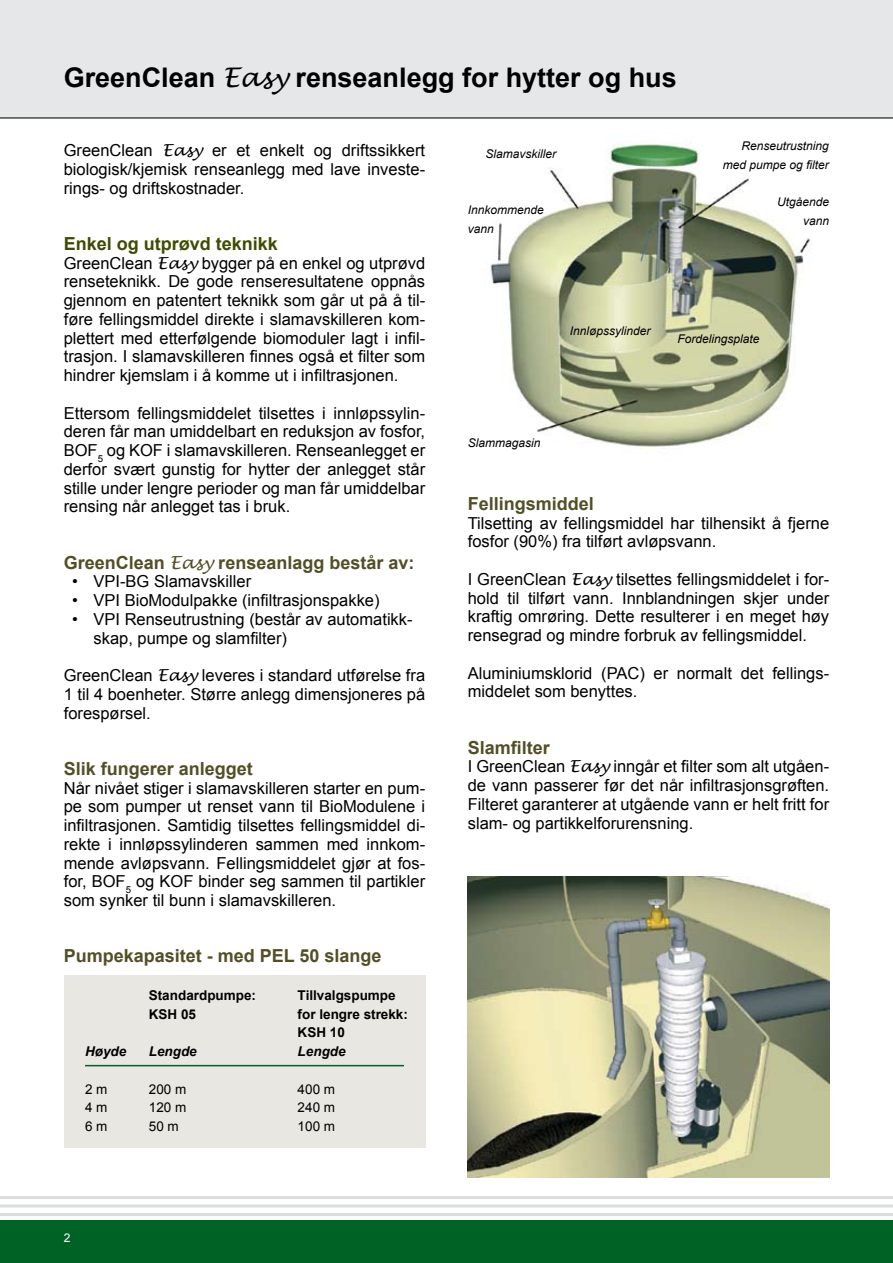
<style>
.page{position:relative;width:893px;height:1263px;background:#fff}
.page>*{position:absolute;margin:0;border:0;box-sizing:border-box;transform-origin:0 0}
.t1{font:700 27px "Arial";color:#000}
.t2{font:700 18px "Arial";color:#524f26}
.t3{font:700 18px "Arial";color:#3f4b00}
.t4{font:16.5px/18.8px "Arial";color:#000;text-align:justify}
.t5{font:700 13.5px/18.8px "Arial";color:#000}
.t6{font:13.5px "Arial";color:#000}
.t7{font:italic 700 13.5px "Arial";color:#000}
.t8{font:italic 12px/18.8px "Arial";color:#000;text-align:right}
.s1{font-family:"Lucida Handwriting";font-weight:400;font-style:italic}
.s2{font-family:"Lucida Handwriting";font-style:italic}
</style>
<div class="page">
<div style="left:64px;top:975px;width:361px;height:173px;background:#e9e7e1"></div>
<img style="left:490px;top:144px;width:320px;height:305px">
<div style="left:0;top:0;width:893px;height:118px;background:#e6e7e8"></div>
<div style="left:0;top:1220px;width:893px;height:43px;background:#006225"></div>
<hr style="left:0;top:1213px;width:893px;height:3px;background:#dcddde">
<hr style="left:0;top:1204px;width:893px;height:3px;background:#dcddde">
<hr style="left:0;top:1196px;width:893px;height:3px;background:#dcddde">
<hr style="left:0;top:118px;width:893px;height:1px;background:#000">
<hr style="left:85px;top:1065px;width:319px;height:1px;background:#006225">
<img style="left:468px;top:876px;width:361px;height:302px">
<h1 class="t1" style="left:64px;top:62px;width:614px">GreenClean <span class="s1">Easy</span> renseanlegg for hytter og hus</h1>
<p class="t4" style="left:64px;top:141px;width:363px">GreenClean <span class="s2">Easy</span> er et enkelt og driftssikkert biologisk/kjemisk renseanlegg med lave investe&shy;rings- og driftskostnader.</p>
<p class="t3" style="left:64px;top:233px;width:216px">Enkel og utprøvd teknikk</p>
<p class="t4" style="left:64px;top:253px;width:363px">GreenClean <span class="s2">Easy</span> bygger på en enkel og utprøvd renseteknikk. De gode renseresultatene oppnås gjennom en patentert teknikk som går ut på å til&shy;føre fellingsmiddel direkte i slamavskilleren kom&shy;plettert med etterfølgende biomoduler lagt i infil&shy;trasjon. I slamavskilleren finnes også et filter som hindrer kjemslam i å komme ut i infiltrasjonen.</p>
<p class="t4" style="left:64px;top:403px;width:363px">Ettersom fellingsmiddelet tilsettes i innløpssylin&shy;deren får man umiddelbart en reduksjon av fosfor, BOF<sub>5</sub> og KOF i slamavskilleren. Renseanlegget er derfor svært gunstig for hytter der anlegget står stille under lengre perioder og man får umiddelbar rensing når anlegget tas i bruk.</p>
<p class="t2" style="left:64px;top:552px;width:352px">GreenClean <span class="s1">Easy</span> renseanlagg består av:</p>
<p class="t4" style="left:72px;top:572px;width:180px">• VPI-BG Slamavskiller</p>
<p class="t4" style="left:72px;top:591px;width:309px">• VPI BioModulpakke (infiltrasjonspakke)</p>
<p class="t4" style="left:93px;top:610px;width:321px;text-indent:-21px">• VPI Renseutrustning (består av automatikk&shy;skap, pumpe og slamfilter)</p>
<p class="t4" style="left:64px;top:666px;width:363px">GreenClean <span class="s2">Easy</span> leveres i standard utførelse fra 1 til 4 boenheter. Større anlegg dimensjoneres på forespørsel.</p>
<p class="t2" style="left:64px;top:758px;width:191px">Slik fungerer anlegget</p>
<p class="t4" style="left:64px;top:778px;width:363px">Når nivået stiger i slamavskilleren starter en pum&shy;pe som pumper ut renset vann til BioModulene i infiltrasjonen. Samtidig tilsettes fellingsmiddel di&shy;rekte i innløpssylinderen sammen med innkom&shy;mende avløpsvann. Fellingsmiddelet gjør at fos&shy;for, BOF<sub>5</sub> og KOF binder seg sammen til partikler som synker til bunn i slamavskilleren.</p>
<p class="t2" style="left:64px;top:946px;width:319px">Pumpekapasitet - med PEL 50 slange</p>
<p class="t5" style="left:149px;top:986px;width:109px">Standardpumpe:</p>
<p class="t5" style="left:298px;top:986px;width:100px">Tillvalgspumpe</p>
<p class="t5" style="left:149px;top:1004px;width:49px">KSH 05</p>
<p class="t5" style="left:298px;top:1004px;width:112px">for lengre strekk:<br>KSH 10</p>
<p class="t7" style="left:85px;top:1044px;width:43px">Høyde</p>
<p class="t7" style="left:149px;top:1044px;width:50px">Lengde</p>
<p class="t7" style="left:298px;top:1044px;width:50px">Lengde</p>
<p class="t6" style="left:85px;top:1081px;width:24px">2 m</p>
<p class="t6" style="left:149px;top:1081px;width:39px">200 m</p>
<p class="t6" style="left:298px;top:1081px;width:39px">400 m</p>
<p class="t6" style="left:85px;top:1100px;width:24px">4 m</p>
<p class="t6" style="left:149px;top:1100px;width:39px">120 m</p>
<p class="t6" style="left:298px;top:1100px;width:39px">240 m</p>
<p class="t6" style="left:85px;top:1119px;width:24px">6 m</p>
<p class="t6" style="left:149px;top:1119px;width:32px">50 m</p>
<p class="t6" style="left:298px;top:1119px;width:39px">100 m</p>
<p class="t8" style="left:486px;top:145px;width:72px">Slamavskiller</p>
<p class="t8" style="left:468px;top:201px;width:78px;text-align:left">Innkommende vann</p>
<p class="t8" style="left:723px;top:136px;width:108px">Renseutrustning med pumpe og filter</p>
<p class="t8" style="left:777px;top:192px;width:54px">Utgående vann</p>
<p class="t8" style="left:570px;top:321px;width:82px">Innløpssylinder</p>
<p class="t8" style="left:677px;top:329px;width:84px">Fordelingsplate</p>
<p class="t8" style="left:468px;top:434px;width:74px">Slammagasin</p>
<p class="t2" style="left:468px;top:493px;width:128px">Fellingsmiddel</p>
<p class="t4" style="left:468px;top:513px;width:363px">Tilsetting av fellingsmiddel har tilhensikt å fjerne fosfor (90%) fra tilført avløpsvann.</p>
<p class="t4" style="left:468px;top:570px;width:363px">I GreenClean <span class="s2">Easy</span> tilsettes fellingsmiddelet i for&shy;hold til tilført vann. Innblandningen skjer under kraftig omrøring. Dette resulterer i en meget høy rensegrad og mindre forbruk av fellingsmiddel.</p>
<p class="t4" style="left:468px;top:663px;width:363px">Aluminiumsklorid (PAC) er normalt det fellings&shy;middelet som benyttes.</p>
<p class="t2" style="left:468px;top:737px;width:84px">Slamfilter</p>
<p class="t4" style="left:468px;top:757px;width:363px">I GreenClean <span class="s2">Easy</span> inngår et filter som alt utgåen&shy;de vann passerer før det når infiltrasjonsgrøften.<br>Filteret garanterer at utgående vann er helt fritt for slam- og partikkelforurensning.</p>
</div>
